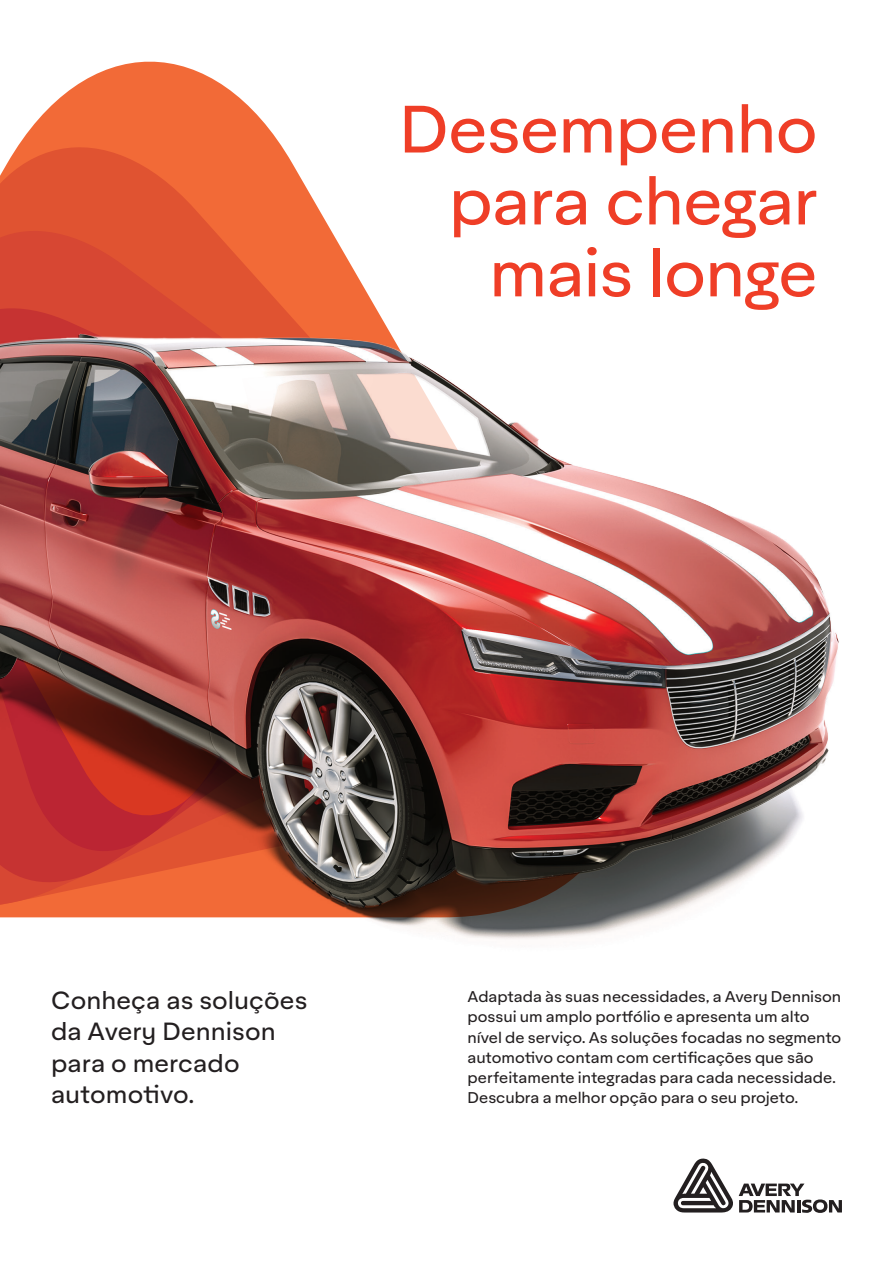
<style>
.page{position:relative;width:893px;height:1263px;background:#fff}
.page>*{position:absolute;margin:0;border:0;box-sizing:border-box;transform-origin:0 0}
.t1{font:64.35px/71.8px "Aktifo A";letter-spacing:-.015em;color:#ef3e27;text-align:right}
.t2{font:24px/31.5px "Aktifo A";letter-spacing:.005em;color:#231f20}
.Bulleted_list{font:15px/20.2px "Aktifo A";color:#231f20}
</style>
<div class="page">
<img style="left:0;top:61px;width:839px;height:879px">
<svg style="left:673px;top:1158px;width:169px;height:55px"></svg>
<p class="t1" style="left:399px;top:92px;width:420px">Desempenho para chegar mais longe</p>
<p class="t2" style="left:51px;top:984px;width:258px">Conheça as soluções da Avery Dennison para o mercado automotivo.</p>
<p class="Bulleted_list" style="left:467px;top:986px;width:375px">Adaptada às suas necessidades, a Avery Dennison possui um amplo portfólio e apresenta um alto nível de serviço. As soluções focadas no segmento automotivo contam com certificações que são perfeitamente integradas para cada necessidade.<br>Descubra a melhor opção para o seu projeto.</p>
</div>
